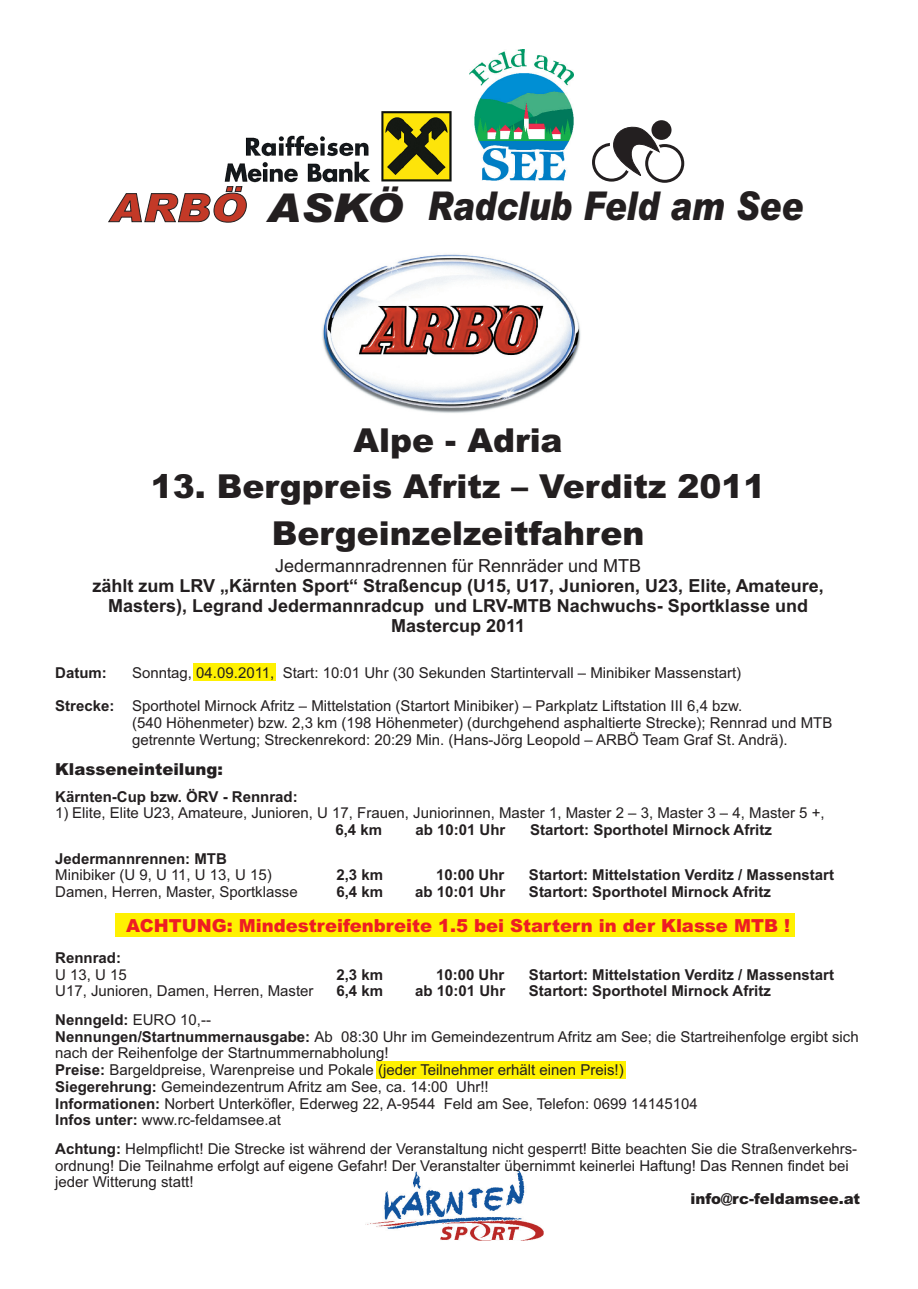
<style>
.page{position:relative;width:918px;height:1289px;background:#fff}
.page>*{position:absolute;margin:0;border:0;box-sizing:border-box;transform-origin:0 0}
.t1{font:italic 900 39.75px "Arial";color:#231f20;scale:1.1 1}
.t2{font:900 33px/46.5px "Arial";color:#231f20;text-align:center}
.t3{font:700 18px/20.1px "Arial";color:#231f20;text-align:center}
.t4{font:900 18px "Arial";color:#ee1d23}
.t5{font:18px "Arial";color:#231f20}
.t6{font:900 16.5px "Arial";color:#231f20}
.t7{font:15px/16.8px "Arial";color:#231f20}
.t8{font:700 15px "Arial";color:#231f20}
.t9{font:900 15px "Arial";color:#231f20}
.s1{font-size:39.15px;color:#c33927}
.s2{font-weight:700}
</style>
<div class="page">
<img style="left:322px;top:254px;width:259px;height:159px">
<img style="left:365px;top:1170px;width:178px;height:70px">
<div style="left:592px;top:143px;width:39px;height:39px;border:3px solid #231f20;border-radius:50%"></div>
<div style="left:645px;top:144px;width:39px;height:39px;border:3px solid #231f20;border-radius:50%"></div>
<svg style="left:606px;top:126px;width:57px;height:50px"></svg>
<div style="left:651px;top:120px;width:21px;height:20px;background:#231f20;border-radius:50%"></div>
<img style="left:470px;top:49px;width:104px;height:132px">
<img style="left:224px;top:111px;width:228px;height:72px">
<div style="left:193px;top:663px;width:82px;height:18px;background:#fff101"></div>
<div style="left:376px;top:1061px;width:250px;height:17px;background:#fff101"></div>
<div style="left:115px;top:913px;width:680px;height:23px;background:#fff101"></div>
<h1 class="t1" style="left:110px;top:183px;width:632px"><span class="s1">ARBÖ</span> ASKÖ Radclub Feld am See</h1>
<h2 class="t2" style="left:354px;top:420px;width:211px">Alpe - Adria</h2>
<h2 class="t2" style="left:151px;top:467px;width:616px">13. Bergpreis Afritz – Verditz 2011<br>Bergeinzelzeitfahren</h2>
<p class="t5" style="left:275px;top:558px;width:368px">Jedermannradrennen für Rennräder und MTB</p>
<p class="t3" style="left:93px;top:577px;width:733px">zählt zum LRV „Kärnten Sport“ Straßencup (U15, U17, Junioren, U23, Elite, Amateure,<br>Masters), Legrand Jedermannradcup und LRV-MTB Nachwuchs- Sportklasse und<br>Mastercup 2011</p>
<p class="t8" style="left:55px;top:667px;width:53px">Datum:</p>
<p class="t7" style="left:132px;top:665px;width:611px">Sonntag, 04.09.2011, Start: 10:01 Uhr (30 Sekunden Startintervall – Minibiker Massenstart)</p>
<p class="t7" style="left:132px;top:699px;width:702px;text-indent:-77px"><span class="s2">Strecke:</span> Sporthotel Mirnock Afritz – Mittelstation (Startort Minibiker) – Parkplatz Liftstation III 6,4 bzw.<br>(540 Höhenmeter) bzw. 2,3 km (198 Höhenmeter) (durchgehend asphaltierte Strecke); Rennrad und MTB getrennte Wertung; Streckenrekord: 20:29 Min. (Hans-Jörg Leopold – ARBÖ Team Graf St. Andrä).</p>
<p class="t6" style="left:55px;top:762px;width:169px">Klasseneinteilung:</p>
<p class="t8" style="left:55px;top:791px;width:244px">Kärnten-Cup bzw. ÖRV - Rennrad:</p>
<p class="t7" style="left:55px;top:806px;width:771px">1) Elite, Elite U23, Amateure, Junioren, U 17, Frauen, Juniorinnen, Master 1, Master 2 – 3, Master 3 – 4, Master 5 +,</p>
<p class="t8" style="left:335px;top:824px;width:48px">6,4 km</p>
<p class="t8" style="left:415px;top:824px;width:92px">ab 10:01 Uhr</p>
<p class="t8" style="left:530px;top:824px;width:243px">Startort: Sporthotel Mirnock Afritz</p>
<p class="t8" style="left:55px;top:853px;width:173px">Jedermannrennen: MTB</p>
<p class="t7" style="left:55px;top:868px;width:218px">Minibiker (U 9, U 11, U 13, U 15)</p>
<p class="t8" style="left:336px;top:869px;width:48px">2,3 km</p>
<p class="t8" style="left:436px;top:869px;width:70px">10:00 Uhr</p>
<p class="t8" style="left:529px;top:869px;width:307px">Startort: Mittelstation Verditz / Massenstart</p>
<p class="t7" style="left:55px;top:885px;width:244px">Damen, Herren, Master, Sportklasse</p>
<p class="t8" style="left:336px;top:886px;width:48px">6,4 km</p>
<p class="t8" style="left:415px;top:886px;width:92px">ab 10:01 Uhr</p>
<p class="t8" style="left:529px;top:886px;width:243px">Startort: Sporthotel Mirnock Afritz</p>
<p class="t4" style="left:126px;top:919px;width:665px">ACHTUNG: Mindestreifenbreite 1.5 bei Startern in der Klasse MTB !</p>
<p class="t8" style="left:55px;top:952px;width:67px">Rennrad:</p>
<p class="t7" style="left:55px;top:967px;width:73px">U 13, U 15</p>
<p class="t8" style="left:336px;top:968px;width:48px">2,3 km</p>
<p class="t8" style="left:436px;top:968px;width:70px">10:00 Uhr</p>
<p class="t8" style="left:529px;top:968px;width:307px">Startort: Mittelstation Verditz / Massenstart</p>
<p class="t7" style="left:55px;top:984px;width:260px">U17, Junioren, Damen, Herren, Master</p>
<p class="t8" style="left:336px;top:985px;width:48px">6,4 km</p>
<p class="t8" style="left:415px;top:985px;width:92px">ab 10:01 Uhr</p>
<p class="t8" style="left:529px;top:985px;width:243px">Startort: Sporthotel Mirnock Afritz</p>
<p class="t7" style="left:55px;top:1012px;width:805px"><span class="s2">Nenngeld:</span> EURO 10,--<br><span class="s2">Nennungen/Startnummernausgabe:</span> Ab 08:30 Uhr im Gemeindezentrum Afritz am See; die Startreihenfolge ergibt sich nach der Reihenfolge der Startnummernabholung!<br><span class="s2">Preise:</span> Bargeldpreise, Warenpreise und Pokale (jeder Teilnehmer erhält einen Preis!)<br><span class="s2">Siegerehrung:</span> Gemeindezentrum Afritz am See, ca. 14:00 Uhr!!<br><span class="s2">Informationen:</span> Norbert Unterköfler, Ederweg 22, A-9544 Feld am See, Telefon: 0699 14145104<br><span class="s2">Infos unter:</span> www.rc-feldamsee.at</p>
<p class="t7" style="left:55px;top:1141px;width:803px"><span class="s2">Achtung:</span> Helmpflicht! Die Strecke ist während der Veranstaltung nicht gesperrt! Bitte beachten Sie die Straßenverkehrs&shy;ordnung! Die Teilnahme erfolgt auf eigene Gefahr! Der Veranstalter übernimmt keinerlei Haftung! Das Rennen findet bei jeder Witterung statt!</p>
<p class="t9" style="left:691px;top:1193px;width:171px">info@rc-feldamsee.at</p>
</div>
